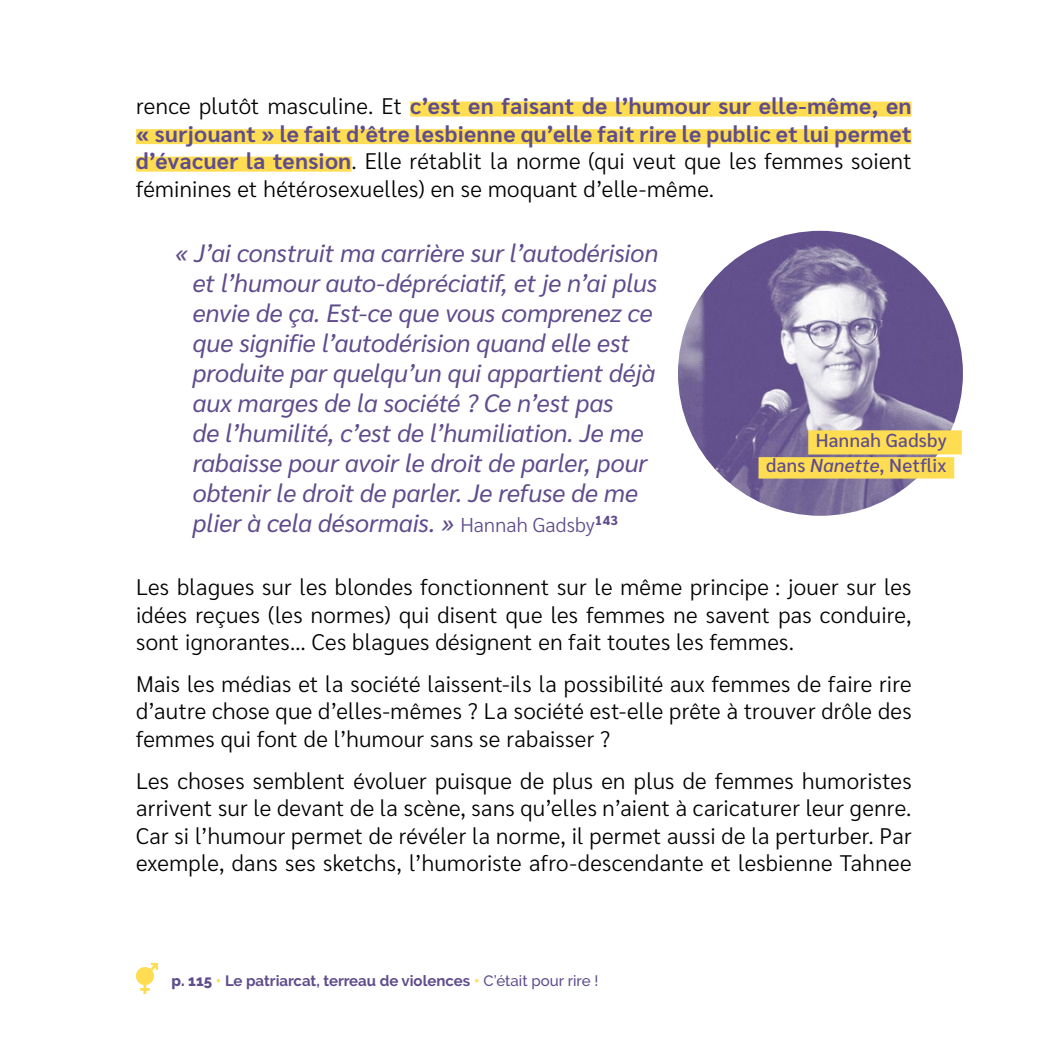
<style>
.page{position:relative;width:1053px;height:1053px;background:#fff}
.page>*{position:absolute;margin:0;border:0;box-sizing:border-box;transform-origin:0 0}
.t1{font:italic 25px/30px "Sarabun";color:#5f4c8c}
.t2{font:300 22.5px/27.5px "Sarabun";letter-spacing:.015em;color:#000;text-align:justify}
.t3{font:700 22.5px/27.5px "Sarabun";letter-spacing:.02em;color:#5f4c8c;text-align:justify}
.t4{font:500 18.75px/25.5px "Sarabun";letter-spacing:.02em;color:#5f4c8c;text-align:right}
.t5{font:700 15px "Raleway";color:#5f4c8c}
.s1{font-weight:300;color:#000}
.s2{font-weight:300;font-style:normal;font-size:20px}
.s3{font-style:italic}
.s4{font-weight:800}
.s5{font-weight:800;color:#fedd52}
.s6{font-weight:500}
</style>
<div class="page">
<svg style="left:136px;top:962px;width:22px;height:31px"></svg>
<div style="left:410px;top:102px;width:501px;height:15px;background:#fedd52"></div>
<div style="left:136px;top:129px;width:775px;height:15px;background:#fedd52"></div>
<div style="left:136px;top:157px;width:215px;height:15px;background:#fedd52"></div>
<img style="left:678px;top:231px;width:284px;height:284px;border-radius:142px">
<div style="left:808px;top:430px;width:153px;height:24px;background:#fedd52"></div>
<div style="left:758px;top:457px;width:196px;height:21px;background:#fedd52"></div>
<p class="t3" style="left:136px;top:93px;width:777px"><span class="s1">rence plutôt masculine. Et</span> c’est en faisant de l’humour sur elle-même, en « surjouant » le fait d’être lesbienne qu’elle fait rire le public et lui permet d’évacuer la tension<span class="s1">. Elle rétablit la norme (qui veut que les femmes soient féminines et hétérosexuelles) en se moquant d’elle-même.</span></p>
<p class="t1" style="left:193px;top:238px;width:467px;text-indent:-18px">« J’ai construit ma carrière sur l’autodérision et l’humour auto-dépréciatif, et je n’ai plus envie de ça. Est-ce que vous comprenez ce que signifie l’autodérision quand elle est produite par quelqu’un qui appartient déjà aux marges de la société ? Ce n’est pas<br>de l’humilité, c’est de l’humiliation. Je me rabaisse pour avoir le droit de parler, pour obtenir le droit de parler. Je refuse de me plier à cela désormais. » <span class="s2">Hannah Gadsby</span><sup>143</sup></p>
<p class="t4" style="left:766px;top:427px;width:182px">Hannah Gadsby<br>dans <span class="s3">Nanette</span>, Netflix</p>
<p class="t2" style="left:136px;top:573px;width:777px">Les blagues sur les blondes fonctionnent sur le même principe : jouer sur les idées reçues (les normes) qui disent que les femmes ne savent pas conduire, sont ignorantes… Ces blagues désignent en fait toutes les femmes.</p>
<p class="t2" style="left:136px;top:670px;width:777px">Mais les médias et la société laissent-ils la possibilité aux femmes de faire rire d’autre chose que d’elles-mêmes ? La société est-elle prête à trouver drôle des femmes qui font de l’humour sans se rabaisser ?</p>
<p class="t2" style="left:136px;top:767px;width:777px">Les choses semblent évoluer puisque de plus en plus de femmes humoristes arrivent sur le devant de la scène, sans qu’elles n’aient à caricaturer leur genre.<br>Car si l’humour permet de révéler la norme, il permet aussi de la perturber. Par exemple, dans ses sketchs, l’humoriste afro-descendante et lesbienne Tahnee</p>
<p class="t5" style="left:171px;top:971px;width:428px"><span class="s4">p. 115</span> <span class="s5">•</span> Le patriarcat, terreau de violences <span class="s5">•</span> <span class="s6">C’était pour rire !</span></p>
</div>
